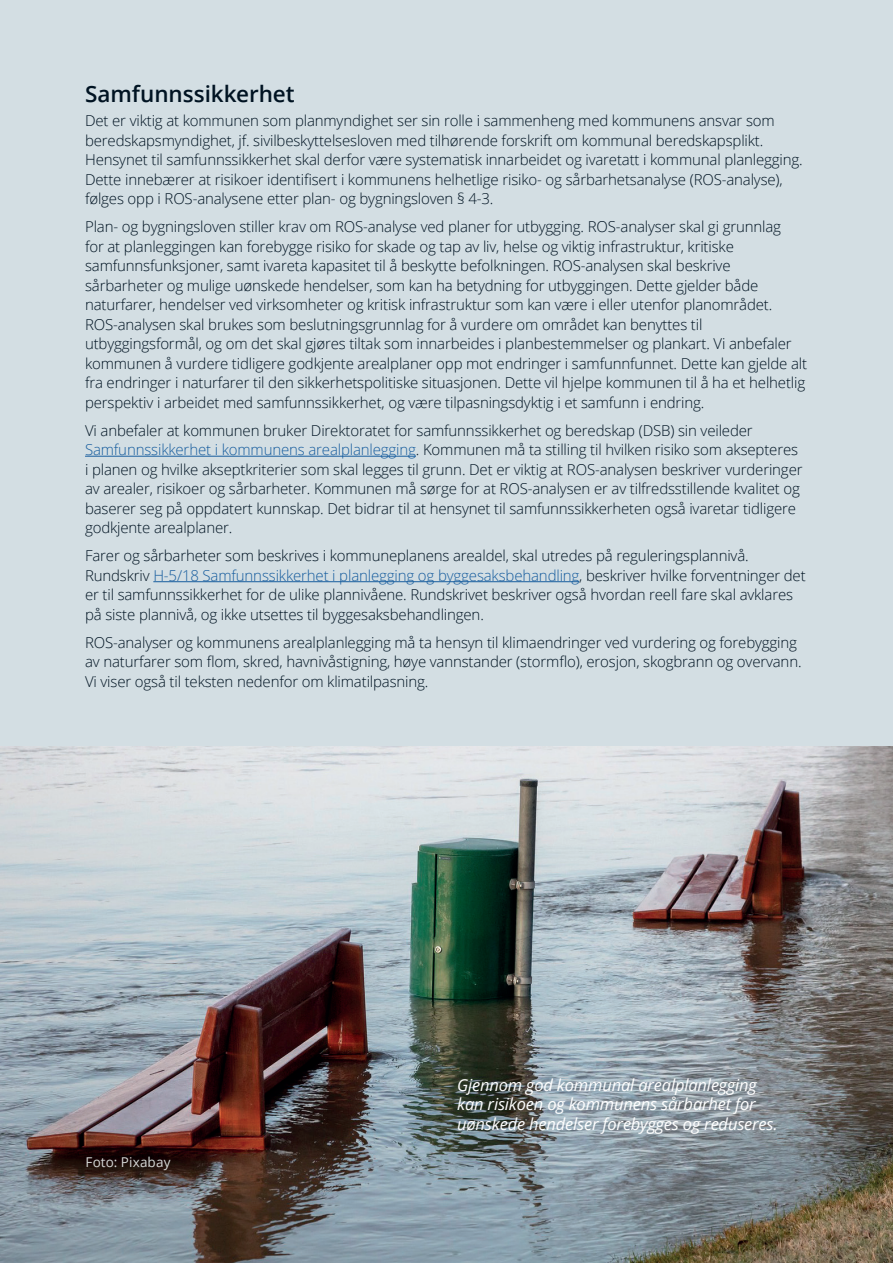
<style>
.page{position:relative;width:893px;height:1263px;background:#fff}
.page>*{position:absolute;margin:0;border:0;box-sizing:border-box;transform-origin:0 0}
.Mellomtittel{font:600 22.5px "Open Sans";color:#001322}
.Brødtekst{font:italic 16.5px/19.8px "Open Sans";letter-spacing:-.01em;color:#fff}
.Brødtekst-2{font:300 15px/19.5px "Open Sans";letter-spacing:-.01em;color:#001322}
.Brødtekst-3{font:13.5px "Open Sans";letter-spacing:.01em;color:#d6d9d7}
.s1{color:#175d9e}
</style>
<div class="page">
<div style="left:0;top:0;width:893px;height:747px;background:#d3dee3"></div>
<hr style="left:85px;top:456px;width:331px;height:1px;background:#175d9e">
<hr style="left:153px;top:581px;width:426px;height:1px;background:#175d9e">
<img style="left:0;top:747px;width:893px;height:516px">
<p class="Mellomtittel" style="left:85px;top:79px;width:211px">Samfunnssikkerhet</p>
<p class="Brødtekst-2" style="left:85px;top:110px;width:719px">Det er viktig at kommunen som planmyndighet ser sin rolle i sammenheng med kommunens ansvar som beredskapsmyndighet, jf. sivilbeskyttelsesloven med tilhørende forskrift om kommunal beredskapsplikt.<br>Hensynet til samfunnssikkerhet skal derfor være systematisk innarbeidet og ivaretatt i kommunal planlegging.<br>Dette innebærer at risikoer identifisert i kommunens helhetlige risiko- og sårbarhetsanalyse (ROS-analyse), følges opp i ROS-analysene etter plan- og bygningsloven § 4-3.</p>
<p class="Brødtekst-2" style="left:85px;top:216px;width:724px">Plan- og bygningsloven stiller krav om ROS-analyse ved planer for utbygging. ROS-analyser skal gi grunnlag<br>for at planleggingen kan forebygge risiko for skade og tap av liv, helse og viktig infrastruktur, kritiske samfunnsfunksjoner, samt ivareta kapasitet til å beskytte befolkningen. ROS-analysen skal beskrive sårbarheter og mulige uønskede hendelser, som kan ha betydning for utbyggingen. Dette gjelder både naturfarer, hendelser ved virksomheter og kritisk infrastruktur som kan være i eller utenfor planområdet.<br>ROS-analysen skal brukes som beslutningsgrunnlag for å vurdere om området kan benyttes til utbyggingsformål, og om det skal gjøres tiltak som innarbeides i planbestemmelser og plankart. Vi anbefaler kommunen å vurdere tidligere godkjente arealplaner opp mot endringer i samfunnfunnet. Dette kan gjelde alt fra endringer i naturfarer til den sikkerhetspolitiske situasjonen. Dette vil hjelpe kommunen til å ha et helhetlig perspektiv i arbeidet med samfunnssikkerhet, og være tilpasningsdyktig i et samfunn i endring.</p>
<p class="Brødtekst-2" style="left:85px;top:420px;width:669px">Vi anbefaler at kommunen bruker Direktoratet for samfunnssikkerhet og beredskap (DSB) sin veileder</p>
<p class="Brødtekst-2" style="left:85px;top:439px;width:719px"><span class="s1">Samfunnssikkerhet i kommunens arealplanlegging</span>. Kommunen må ta stilling til hvilken risiko som aksepteres i planen og hvilke akseptkriterier som skal legges til grunn. Det er viktig at ROS-analysen beskriver vurderinger av arealer, risikoer og sårbarheter. Kommunen må sørge for at ROS-analysen er av tilfredsstillende kvalitet og baserer seg på oppdatert kunnskap. Det bidrar til at hensynet til samfunnssikkerheten også ivaretar tidligere godkjente arealplaner.</p>
<p class="Brødtekst-2" style="left:85px;top:545px;width:722px">Farer og sårbarheter som beskrives i kommuneplanens arealdel, skal utredes på reguleringsplannivå.<br>Rundskriv <span class="s1">H-5/18 Samfunnssikkerhet i planlegging og byggesaksbehandling</span>, beskriver hvilke forventninger det er til samfunnssikkerhet for de ulike plannivåene. Rundskrivet beskriver også hvordan reell fare skal avklares på siste plannivå, og ikke utsettes til byggesaksbehandlingen.</p>
<p class="Brødtekst-2" style="left:85px;top:632px;width:718px">ROS-analyser og kommunens arealplanlegging må ta hensyn til klimaendringer ved vurdering og forebygging av naturfarer som flom, skred, havnivåstigning, høye vannstander (stormflo), erosjon, skogbrann og overvann.<br>Vi viser også til teksten nedenfor om klimatilpasning.</p>
<p class="Brødtekst-3" style="left:85px;top:1152px;width:87px">Foto: Pixabay</p>
<p class="Brødtekst" style="left:457px;top:1074px;width:322px">Gjennom god kommunal arealplanlegging kan risikoen og kommunens sårbarhet for uønskede hendelser forebygges og reduseres.</p>
</div>
